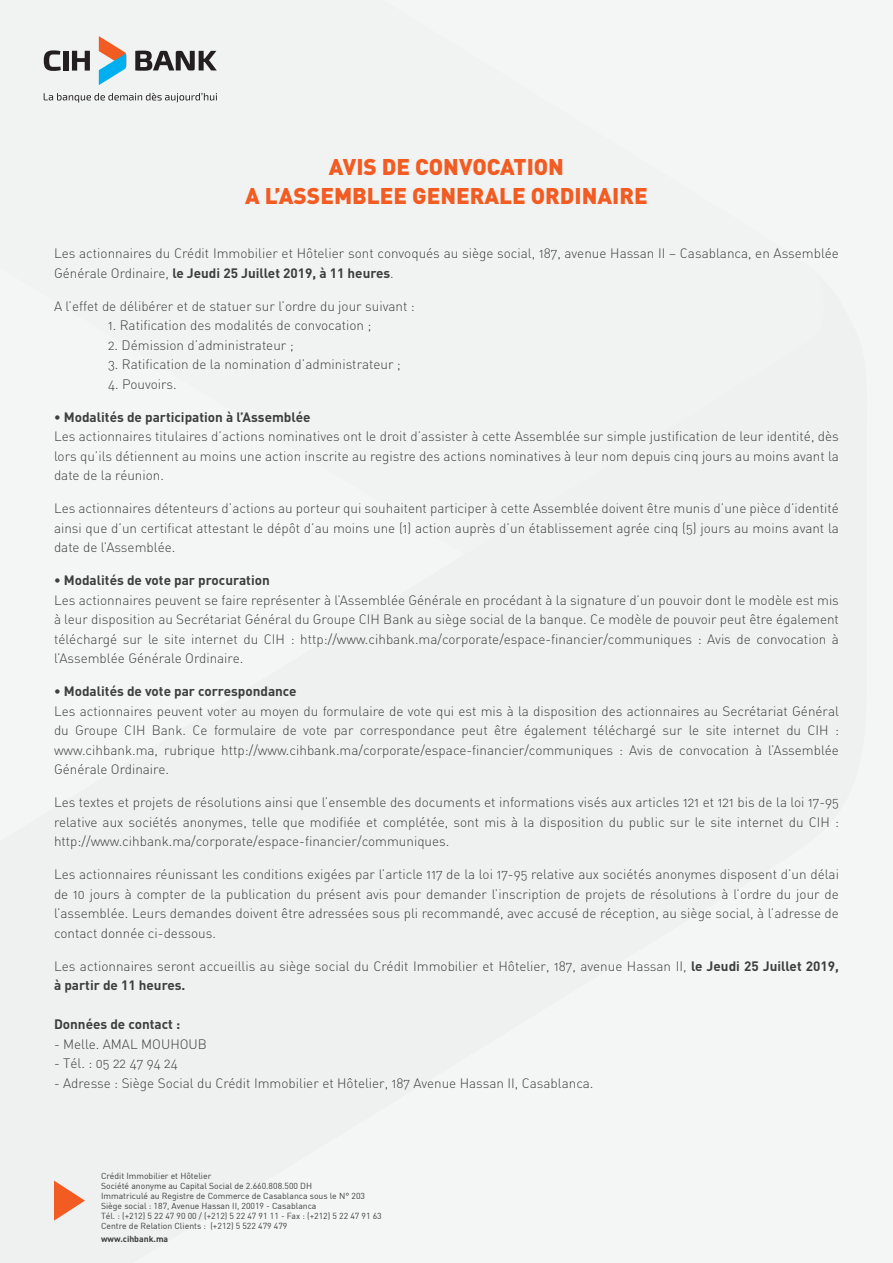
<style>
.page{position:relative;width:893px;height:1263px;background:#f4f5f5}
.page>*{position:absolute;margin:0;border:0;box-sizing:border-box;transform-origin:0 0}
.t1{font:900 22.5px "DIN";color:#f25b21}
.t2{font:13.5px/19.5px "DIN Light Alternate";color:#3e3e3f;text-align:justify}
.t3{font:700 13.5px "DIN";color:#3e3e3f}
.t4{font:8.7px "DIN";color:#3e3e3f}
.t5{font:700 8.7px "DIN";color:#3e3e3f}
.s1{font-family:"DIN";font-weight:700}
</style>
<div class="page">
<svg style="left:54px;top:1180px;width:31px;height:41px"></svg>
<svg style="left:99px;top:36px;width:27px;height:49px"></svg>
<svg style="left:44px;top:50px;width:17px;height:21px"></svg>
<div style="left:63px;top:51px;width:5px;height:20px;background:#231f20"></div>
<svg style="left:72px;top:51px;width:18px;height:20px"></svg>
<svg style="left:135px;top:51px;width:82px;height:20px"></svg>
<svg style="left:44px;top:93px;width:173px;height:10px"></svg>
<p class="t1" style="left:329px;top:152px;width:237px">AVIS DE CONVOCATION</p>
<p class="t1" style="left:245px;top:181px;width:404px">A L’ASSEMBLEE GENERALE ORDINAIRE</p>
<p class="t2" style="left:54px;top:243px;width:786px">Les actionnaires du Crédit Immobilier et Hôtelier sont convoqués au siège social, 187, avenue Hassan II – Casablanca, en Assemblée<br>Générale Ordinaire, <span class="s1">le Jeudi 25 Juillet 2019, à 11 heures</span>.</p>
<p class="t2" style="left:54px;top:296px;width:362px">A l’effet de délibérer et de statuer sur l’ordre du jour suivant :</p>
<p class="t2" style="left:108px;top:315px;width:265px">1. Ratification des modalités de convocation ;</p>
<p class="t2" style="left:108px;top:335px;width:187px">2. Démission d’administrateur ;</p>
<p class="t2" style="left:108px;top:354px;width:294px">3. Ratification de la nomination d’administrateur ;</p>
<p class="t2" style="left:108px;top:374px;width:70px">4. Pouvoirs.</p>
<p class="t3" style="left:54px;top:408px;width:258px">• Modalités de participation à l’Assemblée</p>
<p class="t2" style="left:54px;top:426px;width:786px">Les actionnaires titulaires d’actions nominatives ont le droit d’assister à cette Assemblée sur simple justification de leur identité, dès lors qu’ils détiennent au moins une action inscrite au registre des actions nominatives à leur nom depuis cinq jours au moins avant la date de la réunion.</p>
<p class="t2" style="left:54px;top:498px;width:786px">Les actionnaires détenteurs d’actions au porteur qui souhaitent participer à cette Assemblée doivent être munis d’une pièce d’identité ainsi que d’un certificat attestant le dépôt d’au moins une (1) action auprès d’un établissement agrée cinq (5) jours au moins avant la date de l’Assemblée.</p>
<p class="t3" style="left:54px;top:571px;width:217px">• Modalités de vote par procuration</p>
<p class="t2" style="left:54px;top:590px;width:786px">Les actionnaires peuvent se faire représenter à l’Assemblée Générale en procédant à la signature d’un pouvoir dont le modèle est mis à leur disposition au Secrétariat Général du Groupe CIH Bank au siège social de la banque. Ce modèle de pouvoir peut être également téléchargé sur le site internet du CIH : http://www.cihbank.ma/corporate/espace-financier/communiques : Avis de convocation à l’Assemblée Générale Ordinaire.</p>
<p class="t3" style="left:54px;top:682px;width:244px">• Modalités de vote par correspondance</p>
<p class="t2" style="left:54px;top:701px;width:786px">Les actionnaires peuvent voter au moyen du formulaire de vote qui est mis à la disposition des actionnaires au Secrétariat Général du Groupe CIH Bank. Ce formulaire de vote par correspondance peut être également téléchargé sur le site internet du CIH :</p>
<p class="t2" style="left:54px;top:740px;width:786px">www.cihbank.ma, rubrique http://www.cihbank.ma/corporate/espace-financier/communiques : Avis de convocation à l’Assemblée<br>Générale Ordinaire.</p>
<p class="t2" style="left:54px;top:792px;width:786px">Les textes et projets de résolutions ainsi que l’ensemble des documents et informations visés aux articles 121 et 121 bis de la loi 17-95</p>
<p class="t2" style="left:54px;top:812px;width:786px">relative aux sociétés anonymes, telle que modifiée et complétée, sont mis à la disposition du public sur le site internet du CIH :</p>
<p class="t2" style="left:54px;top:831px;width:397px">http://www.cihbank.ma/corporate/espace-financier/communiques.</p>
<p class="t2" style="left:54px;top:864px;width:786px">Les actionnaires réunissant les conditions exigées par l’article 117 de la loi 17-95 relative aux sociétés anonymes disposent d’un délai de 10 jours à compter de la publication du présent avis pour demander l’inscription de projets de résolutions à l’ordre du jour de l’assemblée. Leurs demandes doivent être adressées sous pli recommandé, avec accusé de réception, au siège social, à l’adresse de contact donnée ci-dessous.</p>
<p class="t2" style="left:54px;top:956px;width:786px">Les actionnaires seront accueillis au siège social du Crédit Immobilier et Hôtelier, 187, avenue Hassan II, <span class="s1">le Jeudi 25 Juillet 2019,</span></p>
<p class="t3" style="left:54px;top:976px;width:133px">à partir de 11 heures.</p>
<p class="t3" style="left:54px;top:1015px;width:128px">Données de contact :</p>
<p class="t2" style="left:54px;top:1034px;width:154px">- Melle. AMAL MOUHOUB</p>
<p class="t2" style="left:54px;top:1053px;width:125px">- Tél. : 05 22 47 94 24</p>
<p class="t2" style="left:54px;top:1073px;width:541px">- Adresse : Siège Social du Crédit Immobilier et Hôtelier, 187 Avenue Hassan II, Casablanca.</p>
<p class="t4" style="left:101px;top:1170px;width:112px">Crédit Immobilier et Hôtelier</p>
<p class="t4" style="left:101px;top:1180px;width:213px">Société anonyme au Capital Social de 2.660.808.500 DH</p>
<p class="t4" style="left:101px;top:1190px;width:266px">Immatriculé au Registre de Commerce de Casablanca sous le N° 203</p>
<p class="t4" style="left:101px;top:1201px;width:217px">Siège social : 187, Avenue Hassan II, 20019 - Casablanca</p>
<p class="t4" style="left:101px;top:1211px;width:282px">Tél. : (+212) 5 22 47 90 00 / (+212) 5 22 47 91 11 - Fax : (+212) 5 22 47 91 63</p>
<p class="t4" style="left:101px;top:1221px;width:188px">Centre de Relation Clients : (+212) 5 522 479 479</p>
<p class="t5" style="left:101px;top:1233px;width:69px">www.cihbank.ma</p>
</div>
